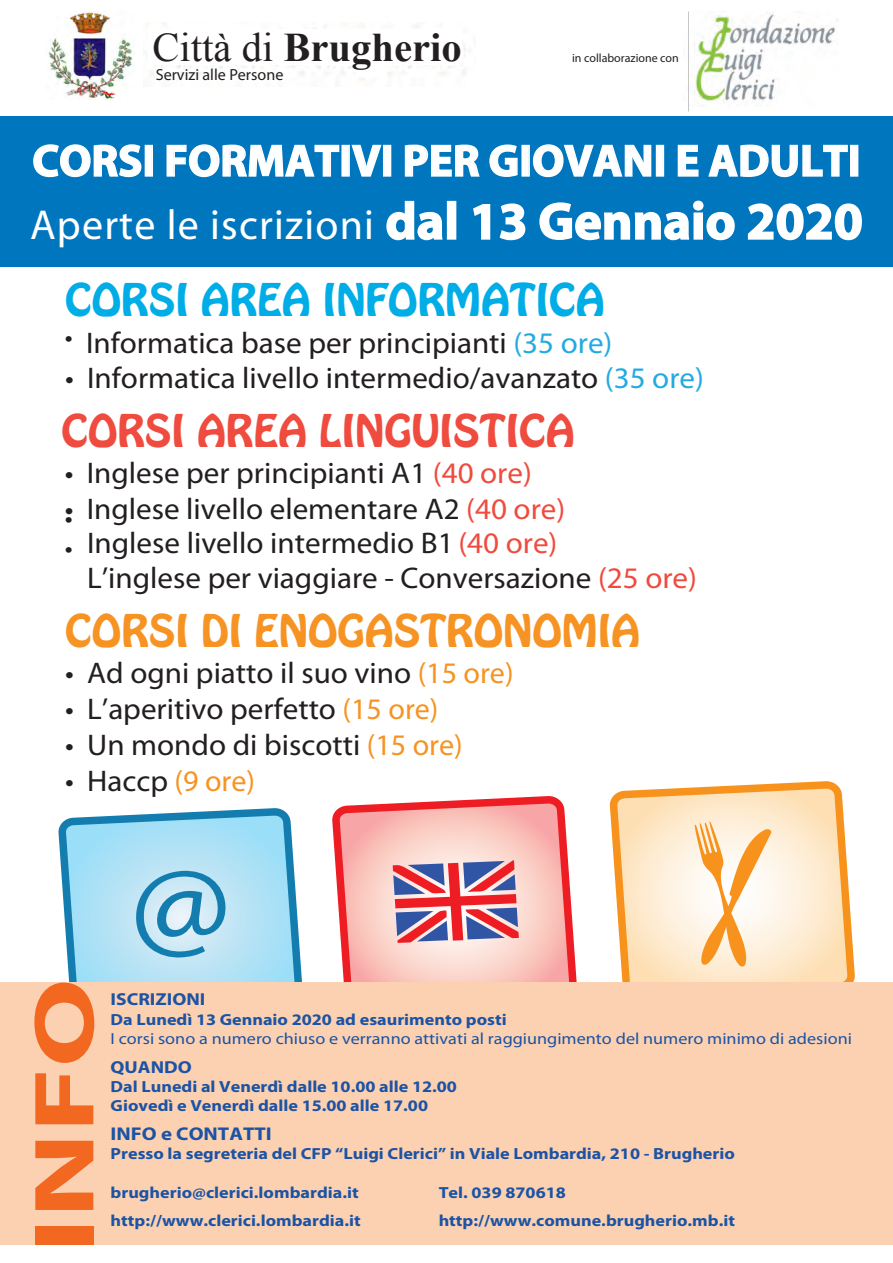
<style>
.page{position:relative;width:893px;height:1263px;background:#fff}
.page>*{position:absolute;margin:0;border:0;box-sizing:border-box;transform-origin:0 0}
.t1{font:700 86.1px "Myriad";color:#f36821;scale:1.44 1}
.t2{font:700 45px "Myriad";color:#fff}
.t3{font:42px "Myriad";letter-spacing:.03em;color:#fff}
.t4{font:700 40.65px "Times New Roman";color:#231f20}
.t5{font:39.75px "Hobo Std";color:#f69323;scale:1.04 1}
.t6{font:39.75px "Hobo Std";color:#00ade6;scale:1.04 1}
.t7{font:39.75px "Hobo Std";color:#ef4b3f;scale:1.04 1}
.t8{font:29.85px/35.8px "Myriad Pro";color:#231f20;scale:1.04 1}
.t9{font:27.15px "Myriad Pro";color:#231f20;scale:1.04 1}
.t10{font:700 18.45px "Myriad Pro";color:#1c53a4;scale:1.12 1}
.t11{font:700 17.4px "Myriad Pro";color:#1c53a4;scale:1.12 1}
.t12{font:700 16.2px/19.4px "Myriad Pro";color:#1c53a4;scale:1.12 1}
.t13{font:16.2px "Myriad Pro";color:#1c53a4;scale:1.12 1}
.t14{font:16.05px "Myriad Pro";color:#231f20}
.t15{font:12px "Myriad Pro";color:#231f20}
.s1{font-weight:400}
.s2{font-weight:700;font-size:52.5px}
.s3{color:#24aae1}
.s4{color:#ef4b3f}
.s5{color:#f69323}
</style>
<div class="page">
<svg style="left:58px;top:808px;width:244px;height:174px;background:#a1d7ee"></svg>
<svg style="left:134px;top:869px;width:93px;height:90px;background:#92c6df"></svg>
<svg style="left:609px;top:781px;width:246px;height:201px;background:#fce1bc"></svg>
<svg style="left:695px;top:821px;width:77px;height:146px"></svg>
<svg style="left:332px;top:796px;width:245px;height:186px;background:#f8b7b3"></svg>
<svg style="left:393px;top:860px;width:126px;height:83px;background:#be7990"></svg>
<img style="left:688px;top:12px;width:150px;height:94px">
<div style="left:0;top:116px;width:893px;height:151px;background:#0076be"></div>
<div style="left:0;top:982px;width:893px;height:263px;background:#fcd1b1"></div>
<svg style="left:33px;top:144px;width:109px;height:34px"></svg>
<div style="left:145px;top:145px;width:8px;height:32px;border:2px solid #fff"></div>
<svg style="left:166px;top:144px;width:174px;height:34px"></svg>
<div style="left:341px;top:145px;width:9px;height:32px;border:2px solid #fff"></div>
<svg style="left:351px;top:144px;width:31px;height:33px"></svg>
<div style="left:383px;top:145px;width:8px;height:32px;border:2px solid #fff"></div>
<svg style="left:404px;top:144px;width:76px;height:33px"></svg>
<svg style="left:489px;top:144px;width:29px;height:33px"></svg>
<div style="left:521px;top:145px;width:9px;height:32px;border:2px solid #fff"></div>
<svg style="left:532px;top:144px;width:120px;height:34px"></svg>
<div style="left:656px;top:145px;width:8px;height:32px;border:2px solid #fff"></div>
<svg style="left:677px;top:144px;width:22px;height:33px"></svg>
<svg style="left:708px;top:144px;width:140px;height:34px"></svg>
<div style="left:850px;top:145px;width:8px;height:32px;border:2px solid #fff"></div>
<svg style="left:386px;top:200px;width:57px;height:41px"></svg>
<div style="left:447px;top:201px;width:9px;height:39px;border:2px solid #fff"></div>
<svg style="left:473px;top:204px;width:18px;height:36px"></svg>
<svg style="left:499px;top:203px;width:27px;height:38px"></svg>
<svg style="left:539px;top:200px;width:196px;height:41px"></svg>
<svg style="left:747px;top:203px;width:115px;height:38px"></svg>
<img style="left:49px;top:12px;width:84px;height:87px">
<img style="left:150px;top:25px;width:316px;height:55px">
<div style="left:148px;top:29px;width:313px;height:36px;background:#fff"></div>
<div style="left:357px;top:56px;width:30px;height:20px;background:#fff"></div>
<h3 class="t4" style="left:153px;top:19px;width:311px"><span class="s1">Città di</span> Brugherio</h3>
<p class="t14" style="left:156px;top:65px;width:129px">Servizi alle Persone</p>
<p class="t15" style="left:572px;top:51px;width:108px">in collaborazione con</p>
<h2 class="t2" style="left:32px;top:138px;width:830px">CORSI FORMATIVI PER GIOVANI E ADULTI</h2>
<h3 class="t3" style="left:30px;top:204px;width:834px">Aperte le iscrizioni <span class="s2">dal 13 Gennaio 2020</span></h3>
<h3 class="t6" style="left:65px;top:272px;width:520px">CORSI AREA INFORMATICA</h3>
<p class="t8" style="left:65px;top:324px;width:528px"><sup>•</sup> Informatica base per principianti <span class="s3">(35 ore)</span></p>
<p class="t8" style="left:65px;top:360px;width:616px">• Informatica livello intermedio/avanzato <span class="s3">(35 ore)</span></p>
<h3 class="t7" style="left:61px;top:403px;width:495px">CORSI AREA LINGUISTICA</h3>
<p class="t8" style="left:65px;top:454px;width:451px">• Inglese per principianti A1 <span class="s4">(40 ore)</span></p>
<p class="t8" style="left:65px;top:490px;width:483px">• Inglese livello elementare A2 <span class="s4">(40 ore)</span></p>
<p class="t9" style="left:65px;top:501px;width:9px">•</p>
<p class="t8" style="left:87px;top:524px;width:588px;text-indent:-22px"><sub>•</sub> Inglese livello intermedio B1<span class="s4">(40 ore)<br></span>L’inglese per viaggiare - Conversazione <span class="s4">(25 ore)</span></p>
<h3 class="t5" style="left:65px;top:604px;width:554px">CORSI DI ENOGASTRONOMIA</h3>
<p class="t8" style="left:65px;top:655px;width:433px">• Ad ogni piatto il suo vino <span class="s5">(15 ore)</span></p>
<p class="t8" style="left:65px;top:691px;width:360px">• L’aperitivo perfetto <span class="s5">(15 ore)</span></p>
<p class="t8" style="left:65px;top:727px;width:384px">• Un mondo di biscotti <span class="s5">(15 ore)</span></p>
<p class="t8" style="left:65px;top:763px;width:184px">• Haccp <span class="s5">(9 ore)</span></p>
<h1 class="t1" style="left:20px;top:1253px;width:193px;rotate:-90deg">INFO</h1>
<p class="t11" style="left:111px;top:988px;width:86px">ISCRIZIONI</p>
<p class="t12" style="left:111px;top:1009px;width:355px">Da Lunedì 13 Gennaio 2020 ad esaurimento posti</p>
<p class="t13" style="left:111px;top:1029px;width:663px">I corsi sono a numero chiuso e verranno attivati al raggiungimento del numero minimo di adesioni</p>
<p class="t11" style="left:111px;top:1055px;width:74px">QUANDO</p>
<p class="t12" style="left:111px;top:1076px;width:311px">Dal Lunedi al Venerdì dalle 10.00 alle 12.00<br>Giovedì e Venerdì dalle 15.00 alle 17.00</p>
<p class="t10" style="left:111px;top:1121px;width:145px">INFO e CONTATTI</p>
<p class="t12" style="left:111px;top:1143px;width:559px">Presso la segreteria del CFP “Luigi Clerici” in Viale Lombardia, 210 - Brugherio</p>
<p class="t12" style="left:111px;top:1182px;width:223px">brugherio@clerici.lombardia.it</p>
<p class="t12" style="left:439px;top:1182px;width:115px">Tel. 039 870618</p>
<p class="t12" style="left:111px;top:1210px;width:225px">http://www.clerici.lombardia.it</p>
<p class="t12" style="left:439px;top:1210px;width:266px">http://www.comune.brugherio.mb.it</p>
</div>
